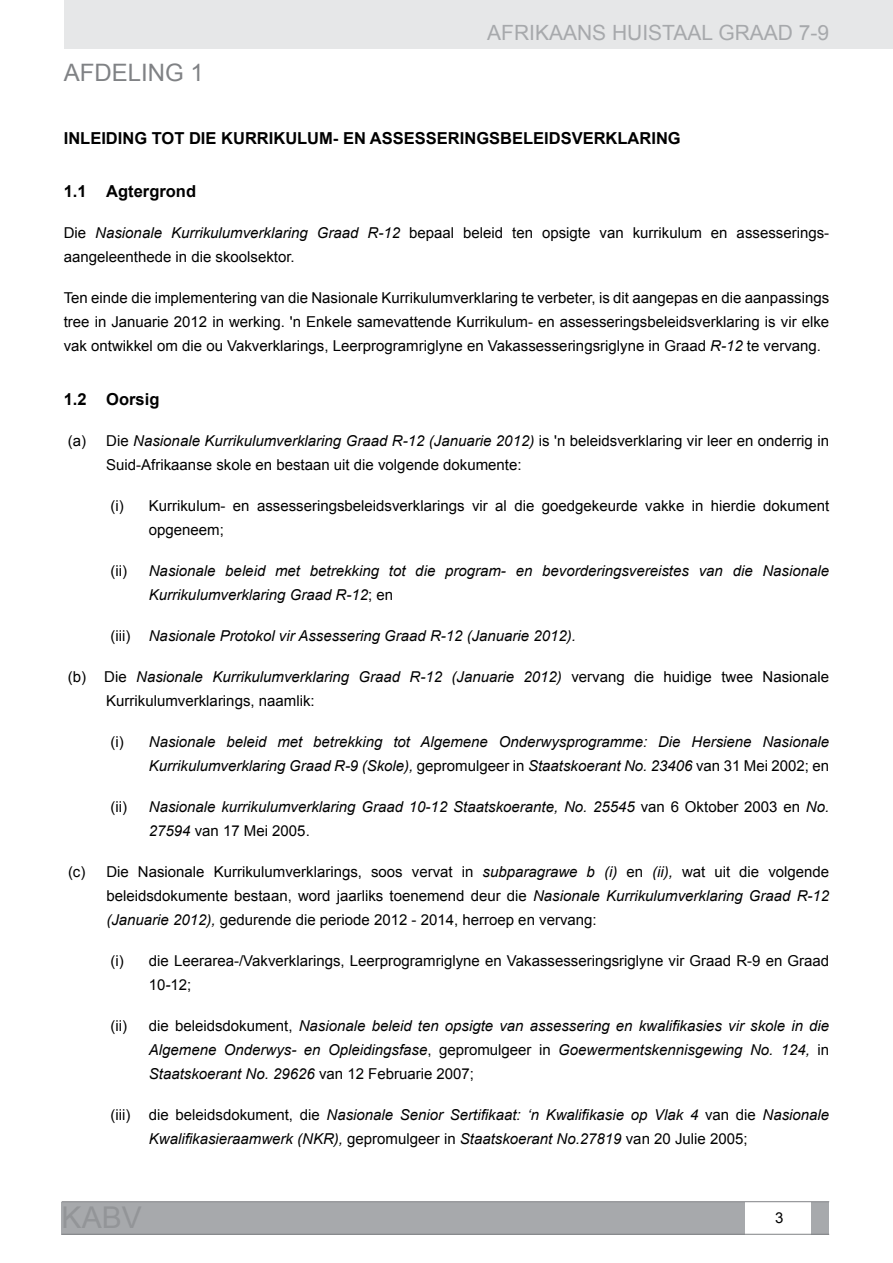
<style>
.page{position:relative;width:893px;height:1263px;background:#fff}
.page>*{position:absolute;margin:0;border:0;box-sizing:border-box;transform-origin:0 0}
.t1{font:24px "Arial";color:#808285}
.t2{font:21px "Arial";color:#a7a9ac}
.t3{font:700 16.5px "Arial";color:#000}
.t4{font:15px/24px "Arial";color:#000}
.t5{font:italic 15px/24px "Arial";color:#000}
.s1{font-style:italic}
.s2{font-style:normal}
</style>
<div class="page">
<div style="left:64px;top:0;width:829px;height:49px;background:#e6e7e8"></div>
<div style="left:62px;top:1202px;width:683px;height:32px;background:#a7a9ac"></div>
<div style="left:812px;top:1202px;width:17px;height:32px;background:#a7a9ac"></div>
<hr style="left:62px;top:1234px;width:767px;height:1px;background:#808285">
<hr style="left:62px;top:1201px;width:767px;height:1px;background:#808285">
<h1 class="t1" style="left:64px;top:57px;width:142px">AFDELING 1</h1>
<h2 class="t2" style="left:487px;top:19px;width:343px">AFRIKAANS HUISTAAL GRAAD 7-9</h2>
<p class="t3" style="left:64px;top:127px;width:618px">INLEIDING TOT DIE KURRIKULUM- EN ASSESSERINGSBELEIDSVERKLARING</p>
<p class="t3" style="left:64px;top:180px;width:134px">1.1 Agtergrond</p>
<p class="t4" style="left:64px;top:221px;width:767px">Die <span class="s1">Nasionale Kurrikulumverklaring Graad R-12</span> bepaal beleid ten opsigte van kurrikulum en assesserings&shy;aangeleenthede in die skoolsektor.</p>
<p class="t4" style="left:64px;top:286px;width:767px;text-align:justify">Ten einde die implementering van die Nasionale Kurrikulumverklaring te verbeter, is dit aangepas en die aanpassings tree in Januarie 2012 in werking. 'n Enkele samevattende Kurrikulum- en assesseringsbeleidsverklaring is vir elke vak ontwikkel om die ou Vakverklarings, Leerprogramriglyne en Vakassesseringsriglyne in Graad <span class="s1">R-12</span> te vervang.</p>
<p class="t3" style="left:64px;top:388px;width:97px">1.2 Oorsig</p>
<p class="t4" style="left:68px;top:429px;width:20px">(a)</p>
<p class="t4" style="left:106px;top:429px;width:724px">Die <span class="s1">Nasionale Kurrikulumverklaring Graad R-12 (Januarie 2012)</span> is 'n beleidsverklaring vir leer en onderrig in<br>Suid-Afrikaanse skole en bestaan uit die volgende dokumente:</p>
<p class="t4" style="left:110px;top:494px;width:15px">(i)</p>
<p class="t4" style="left:149px;top:494px;width:682px">Kurrikulum- en assesseringsbeleidsverklarings vir al die goedgekeurde vakke in hierdie dokument opgeneem;</p>
<p class="t4" style="left:110px;top:559px;width:18px">(ii)</p>
<p class="t5" style="left:149px;top:559px;width:682px">Nasionale beleid met betrekking tot die program- en bevorderingsvereistes van die Nasionale<br>Kurrikulumverklaring Graad R-12<span class="s2">; en</span></p>
<p class="t5" style="left:110px;top:624px;width:467px"><span class="s2">(iii)</span> Nasionale Protokol vir Assessering Graad R-12 (Januarie 2012).</p>
<p class="t4" style="left:106px;top:665px;width:724px;text-indent:-38px">(b) Die <span class="s1">Nasionale Kurrikulumverklaring Graad R-12 (Januarie 2012)</span> vervang die huidige twee Nasionale<br>Kurrikulumverklarings, naamlik:</p>
<p class="t4" style="left:110px;top:730px;width:15px">(i)</p>
<p class="t5" style="left:149px;top:730px;width:682px">Nasionale beleid met betrekking tot Algemene Onderwysprogramme: Die Hersiene Nasionale<br>Kurrikulumverklaring Graad R-9 (Skole), <span class="s2">gepromulgeer in</span> Staatskoerant No. 23406 <span class="s2">van 31 Mei 2002; en</span></p>
<p class="t4" style="left:110px;top:795px;width:18px">(ii)</p>
<p class="t5" style="left:149px;top:795px;width:682px">Nasionale kurrikulumverklaring Graad 10-12 Staatskoerante, No. 25545 <span class="s2">van 6 Oktober 2003 en</span> No.<br>27594 <span class="s2">van 17 Mei 2005.</span></p>
<p class="t4" style="left:68px;top:860px;width:19px">(c)</p>
<p class="t4" style="left:106px;top:860px;width:724px;text-align:justify">Die Nasionale Kurrikulumverklarings, soos vervat in <span class="s1">subparagrawe b (i)</span> en <span class="s1">(ii),</span> wat uit die volgende beleidsdokumente bestaan, word jaarliks toenemend deur die <span class="s1">Nasionale Kurrikulumverklaring Graad R-12 (Januarie 2012),</span> gedurende die periode 2012 - 2014, herroep en vervang:</p>
<p class="t4" style="left:111px;top:949px;width:15px">(i)</p>
<p class="t4" style="left:149px;top:949px;width:682px">die Leerarea-/Vakverklarings, Leerprogramriglyne en Vakassesseringsriglyne vir Graad R-9 en Graad<br>10<span class="s1">-</span>12;</p>
<p class="t4" style="left:111px;top:1014px;width:18px">(ii)</p>
<p class="t5" style="left:149px;top:1014px;width:682px;text-align:justify"><span class="s2">die beleidsdokument,</span> Nasionale beleid ten opsigte van assessering en kwalifikasies vir skole in die Algemene Onderwys- en Opleidingsfase<span class="s2">, gepromulgeer in</span> Goewermentskennisgewing No. 124, <span class="s2">in </span>Staatskoerant No. 29626 <span class="s2">van 12 Februarie 2007;</span></p>
<p class="t5" style="left:149px;top:1103px;width:682px;text-indent:-38px"><span class="s2">(iii) die beleidsdokument, die</span> Nasionale Senior Sertifikaat: ‘n Kwalifikasie op Vlak 4 <span class="s2">van die</span> Nasionale<br>Kwalifikasieraamwerk (NKR), <span class="s2">gepromulgeer in</span> Staatskoerant No.27819 <span class="s2">van 20 Julie 2005;</span></p>
<p class="t4" style="left:775px;top:1206px;width:10px">3</p>
</div>
